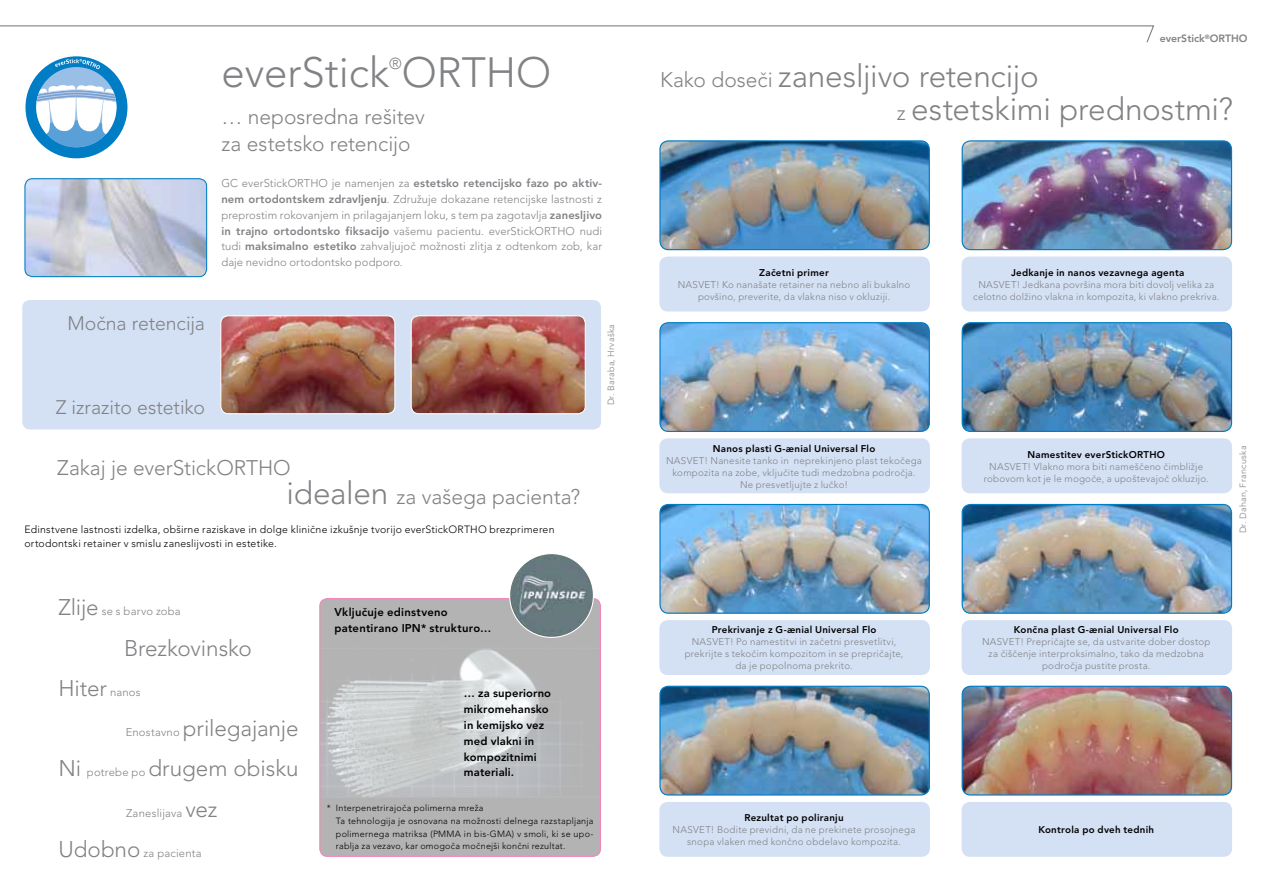
<style>
.page{position:relative;width:1263px;height:893px;background:#fff}
.page>*{position:absolute;margin:0;border:0;box-sizing:border-box;transform-origin:0 0}
.t1{font:300 42px "Avenir";color:#808285}
.t2{font:300 31.5px/32.2px "Avenir";letter-spacing:-.005em;color:#808285}
.t3{font:300 22.5px/40.2px "Avenir";letter-spacing:-.005em;color:#808285}
.t4{font:300 21px/29px "Avenir";letter-spacing:-.005em;color:#808285}
.t5{font:300 19.5px "Avenir";letter-spacing:-.005em;color:#808285}
.t6{font:300 15.75px "Avenir";color:#808285}
.t7{font:300 11.25px/15.9px "Avenir";letter-spacing:.01em;color:#808285;text-align:justify}
.t8{font:800 11.25px/15.9px "Avenir";letter-spacing:.015em;color:#000}
.t9{font:300 10.5px/14px "Avenir";letter-spacing:.02em;color:#000}
.t10{font:800 10.5px "Avenir";color:#808285}
.t11{font:300 9.75px/12px "Avenir";letter-spacing:.025em;color:#808285;text-align:center}
.t12{font:800 9.75px "Avenir";letter-spacing:.025em;color:#000}
.t13{font:300 9px/12.8px "Avenir";letter-spacing:.025em;color:#000}
.t14{font:300 9px "Avenir";letter-spacing:.025em;color:#808285}
.s1{font-weight:800}
.s2{font-size:31.5px}
.s3{font-size:21px}
.s4{font-size:22.5px}
.s5{font-size:11.25px}
</style>
<div class="page">
<svg style="left:0;top:25px;width:1155px;height:18px"></svg>
<div style="left:22px;top:300px;width:579px;height:129px;background:#d4e1f4;border-radius:8px"></div>
<img style="left:26px;top:180px;width:181px;height:97px">
<div style="left:24px;top:178px;width:183px;height:99px;border:1px solid #007dc5;border-radius:8px"></div>
<div style="left:25px;top:56px;width:102px;height:102px;background:#007dc5;border-radius:50%"></div>
<div style="left:36px;top:67px;width:80px;height:80px;background:#99bfe6;border-radius:50%"></div>
<svg style="left:36px;top:85px;width:80px;height:62px"></svg>
<svg style="left:55px;top:59px;width:45px;height:10px"></svg>
<img style="left:222px;top:317px;width:173px;height:97px">
<div style="left:220px;top:315px;width:175px;height:99px;border:1px solid #fff;border-radius:8px"></div>
<img style="left:411px;top:317px;width:173px;height:97px">
<div style="left:411px;top:315px;width:175px;height:99px;border:1px solid #fff;border-radius:8px"></div>
<img style="left:321px;top:598px;width:278px;height:257px">
<div style="left:319px;top:598px;width:282px;height:259px;border:1px solid #f287b7;border-radius:8px"></div>
<img style="left:510px;top:554px;width:83px;height:83px;border-radius:42px">
<div style="left:659px;top:802px;width:271px;height:55px;background:#d4e1f4;border-radius:8px"></div>
<img style="left:660px;top:686px;width:269px;height:108px">
<div style="left:659px;top:686px;width:271px;height:110px;border:1px solid #007dc5;border-radius:8px"></div>
<div style="left:961px;top:802px;width:271px;height:55px;background:#d4e1f4;border-radius:8px"></div>
<img style="left:963px;top:686px;width:268px;height:109px">
<div style="left:961px;top:686px;width:271px;height:110px;border:1px solid #007dc5;border-radius:8px"></div>
<div style="left:659px;top:257px;width:271px;height:54px;background:#d4e1f4;border-radius:8px"></div>
<img style="left:660px;top:141px;width:269px;height:109px">
<div style="left:659px;top:140px;width:271px;height:110px;border:1px solid #007dc5;border-radius:8px"></div>
<div style="left:961px;top:257px;width:271px;height:54px;background:#d4e1f4;border-radius:8px"></div>
<img style="left:963px;top:141px;width:268px;height:109px">
<div style="left:961px;top:140px;width:271px;height:110px;border:1px solid #007dc5;border-radius:8px"></div>
<div style="left:659px;top:438px;width:271px;height:55px;background:#d4e1f4;border-radius:8px"></div>
<img style="left:661px;top:323px;width:268px;height:108px">
<div style="left:659px;top:322px;width:271px;height:110px;border:1px solid #007dc5;border-radius:8px"></div>
<div style="left:961px;top:438px;width:271px;height:55px;background:#d4e1f4;border-radius:8px"></div>
<img style="left:963px;top:323px;width:268px;height:108px">
<div style="left:961px;top:322px;width:271px;height:110px;border:1px solid #007dc5;border-radius:8px"></div>
<div style="left:659px;top:620px;width:271px;height:55px;background:#d4e1f4;border-radius:8px"></div>
<img style="left:660px;top:504px;width:269px;height:109px">
<div style="left:659px;top:504px;width:271px;height:110px;border:1px solid #007dc5;border-radius:8px"></div>
<div style="left:961px;top:620px;width:271px;height:55px;background:#d4e1f4;border-radius:8px"></div>
<img style="left:963px;top:504px;width:268px;height:109px">
<div style="left:961px;top:504px;width:271px;height:110px;border:1px solid #007dc5;border-radius:8px"></div>
<h1 class="t1" style="left:221px;top:48px;width:331px">everStick ORTHO</h1>
<h3 class="t6" style="left:389px;top:55px;width:14px">®</h3>
<h3 class="t4" style="left:221px;top:104px;width:205px;line-height:26.8px">… neposredna rešitev za estetsko retencijo</h3>
<p class="t7" style="left:221px;top:175px;width:382px">GC everStickORTHO je namenjen za <span class="s1">estetsko retencijsko fazo po aktiv&shy;nem ortodontskem zdravljenju</span>. Združuje dokazane retencijske lastnosti z preprostim rokovanjem in prilagajanjem loku, s tem pa zagotavlja <span class="s1">zanesljivo in trajno ortodontsko fiksacijo</span> vašemu pacientu. everStickORTHO nudi tudi <span class="s1">maksimalno estetiko</span> zahvaljujoË možnosti zlitja z odtenkom zob, kar daje nevidno ortodontsko podporo.</p>
<h3 class="t5" style="left:67px;top:312px;width:139px">MoËna retencija</h3>
<h3 class="t5" style="left:56px;top:396px;width:151px">Z izrazito estetiko</h3>
<p class="t14" style="left:606px;top:405px;width:83px;rotate:-90deg">Dr. Baraba, Hrvaška</p>
<h3 class="t4" style="left:286px;top:453px;width:295px;text-indent:-229px">Zakaj je everStickORTHO<br><span class="s2">idealen</span> za vašega pacienta?</h3>
<p class="t9" style="left:24px;top:523px;width:532px">Edinstvene lastnosti izdelka, obširne raziskave in dolge kliniËne izkušnje tvorijo everStickORTHO brezprimeren ortodontski retainer v smislu zaneslijvosti in estetike.</p>
<p class="t10" style="left:1160px;top:32px;width:89px">everStick<sup>®</sup>ORTHO</p>
<h2 class="t2" style="left:897px;top:61px;width:338px;text-indent:-237px"><span class="s3">Kako doseËi</span> zanesljivo retencijo<br><span class="s3">z</span> estetskimi prednostmi?</h2>
<p class="t12" style="left:759px;top:266px;width:71px">ZaËetni primer</p>
<p class="t11" style="left:678px;top:278px;width:234px">NASVET! Ko nanašate retainer na nebno ali bukalno povšino, preverite, da vlakna niso v okluziji.</p>
<p class="t12" style="left:1011px;top:267px;width:175px">Jedkanje in nanos vezavnega agenta</p>
<p class="t11" style="left:973px;top:279px;width:248px">NASVET! Jedkana površina mora biti dovolj velika za celotno dolžino vlakna in kompozita, ki vlakno prekriva.</p>
<p class="t12" style="left:713px;top:442px;width:164px">Nanos plasti G-≥nial Universal Flo</p>
<p class="t11" style="left:666px;top:454px;width:257px">NASVET! Nanesite tanko in neprekinjeno plast tekoËega kompozita na zobe, vkljuËite tudi medzobna podroËja.<br>Ne presvetljujte z luËko!</p>
<p class="t12" style="left:1027px;top:448px;width:139px">Namestitev everStickORTHO</p>
<p class="t11" style="left:984px;top:460px;width:226px">NASVET! Vlakno mora biti namešËeno Ëimbližje robovom kot je le mogoËe, a upoštevajoË okluzijo.</p>
<p class="t14" style="left:1238px;top:533px;width:89px;rotate:-90deg">Dr. Dahan, Francuska</p>
<p class="t7" style="left:58px;top:604px;width:124px"><span class="s4">Zlije</span> se s barvo zoba</p>
<h3 class="t3" style="left:58px;top:628px;width:195px;text-indent:66px">Brezkovinsko<br>Hiter <span class="s5">nanos</span></h3>
<h3 class="t3" style="left:58px;top:709px;width:242px;text-align:right"><span class="s5">Enostavno</span> prilegajanje<br>Ni <span class="s5">potrebe po</span> drugem obisku</h3>
<p class="t7" style="left:126px;top:805px;width:93px">Zaneslijava <span class="s4">vez</span></p>
<p class="t7" style="left:58px;top:845px;width:145px"><span class="s4">Udobno</span> za pacienta</p>
<p class="t8" style="left:334px;top:604px;width:159px">VkljuËuje edinstveno patentirano IPN* strukturo…</p>
<p class="t12" style="left:712px;top:624px;width:166px">Prekrivanje z G-≥nial Universal Flo</p>
<p class="t11" style="left:685px;top:636px;width:220px">NASVET! Po namestitvi in zaËetni presvetlitvi, prekrijte s tekoËim kompozitom in se prepriËajte, da je popolnoma prekrito.</p>
<p class="t8" style="left:464px;top:685px;width:89px">… za superiorno mikromehansko in kemijsko vez med vlakni in kompozitnimi materiali.</p>
<p class="t13" style="left:336px;top:802px;width:259px;text-indent:-9px">* InterpenetrirajoËa polimerna mreža<br>Ta tehnologija je osnovana na možnosti delnega razstapljanja polimernega matriksa (PMMA in bis-GMA) v smoli, ki se upo&shy;rablja za vezavo, kar omogoËa moËnejši konËni rezultat.</p>
<p class="t12" style="left:744px;top:812px;width:101px">Rezultat po poliranju</p>
<p class="t11" style="left:673px;top:824px;width:244px">NASVET! Bodite previdni, da ne prekinete prosojnega snopa vlaken med konËno obdelavo kompozita.</p>
<p class="t12" style="left:1014px;top:624px;width:166px">KonËna plast G-≥nial Universal Flo</p>
<p class="t11" style="left:982px;top:636px;width:230px">NASVET! PrepriËajte se, da ustvarite dober dostop za ËišËenje interproksimalno, tako da medzobna podroËja pustite prosta.</p>
<p class="t12" style="left:1038px;top:824px;width:117px">Kontrola po dveh tednih</p>
</div>
